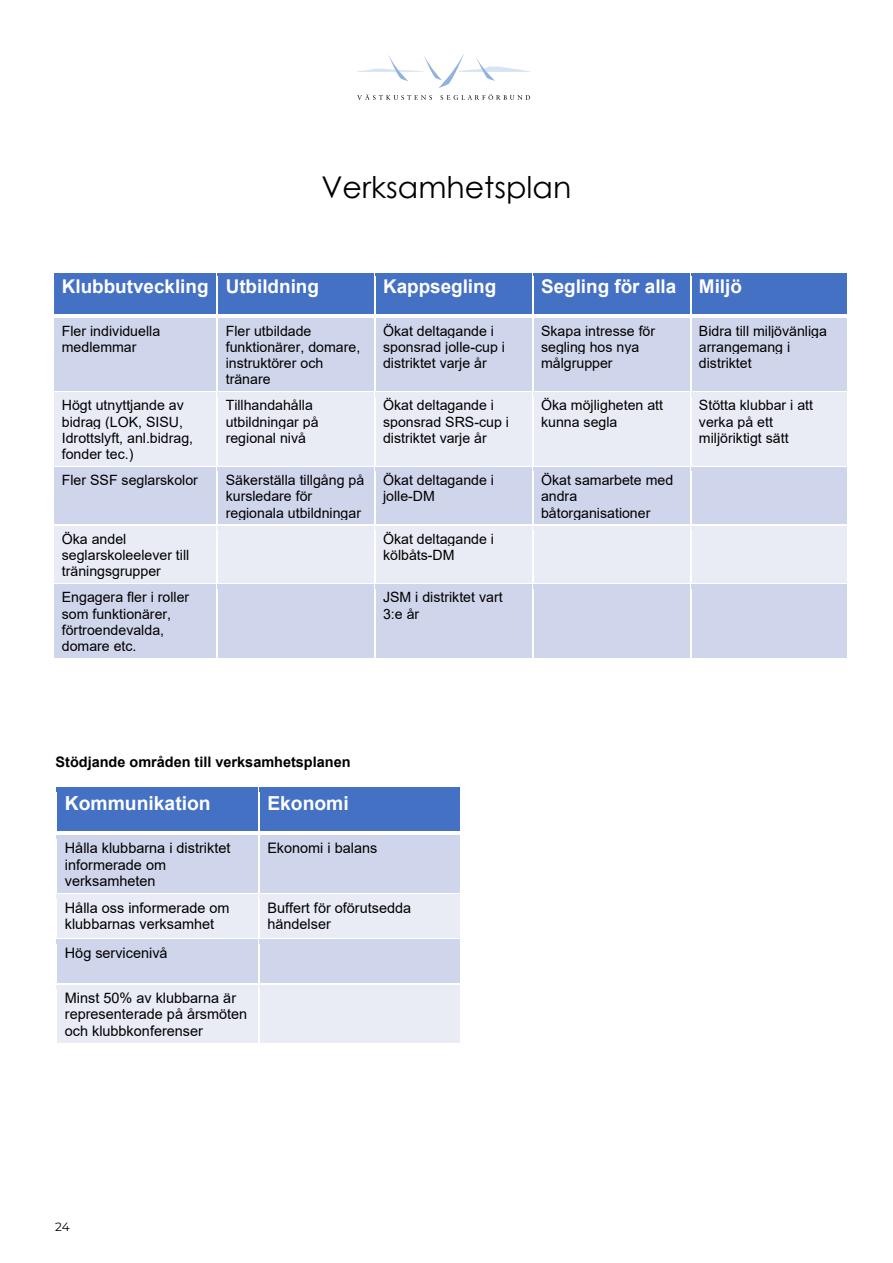
<style>
.page{position:relative;width:893px;height:1263px;background:#fff}
.page>*{position:absolute;margin:0;border:0;box-sizing:border-box;transform-origin:0 0}
.t1{font:30px "Century Gothic";color:#000}
.t2{font:700 19.35px "Arial";color:#fff}
.t3{font:700 18.9px "Arial";color:#fff}
.t4{font:14.4px/16.6px "Arial";color:#000}
.t5{font:700 14.4px "Arial";color:#000}
.t6{font:14.1px/16.4px "Arial";color:#000}
.t7{font:12px "Montserrat";color:#000}
</style>
<div class="page">
<div style="left:54px;top:274px;width:163px;height:40px;background:#4471c4"></div>
<div style="left:218px;top:274px;width:156px;height:40px;background:#4471c4"></div>
<div style="left:375px;top:274px;width:157px;height:40px;background:#4471c4"></div>
<div style="left:533px;top:274px;width:157px;height:40px;background:#4471c4"></div>
<div style="left:691px;top:274px;width:156px;height:40px;background:#4471c4"></div>
<div style="left:54px;top:318px;width:163px;height:74px;background:#cfd5ea"></div>
<div style="left:218px;top:318px;width:156px;height:74px;background:#cfd5ea"></div>
<div style="left:375px;top:318px;width:157px;height:74px;background:#cfd5ea"></div>
<div style="left:533px;top:318px;width:157px;height:74px;background:#cfd5ea"></div>
<div style="left:691px;top:318px;width:156px;height:74px;background:#cfd5ea"></div>
<div style="left:54px;top:393px;width:163px;height:73px;background:#e9ebf5"></div>
<div style="left:218px;top:393px;width:156px;height:73px;background:#e9ebf5"></div>
<div style="left:375px;top:393px;width:157px;height:73px;background:#e9ebf5"></div>
<div style="left:533px;top:393px;width:157px;height:73px;background:#e9ebf5"></div>
<div style="left:691px;top:393px;width:156px;height:73px;background:#e9ebf5"></div>
<div style="left:54px;top:468px;width:163px;height:57px;background:#cfd5ea"></div>
<div style="left:218px;top:468px;width:156px;height:57px;background:#cfd5ea"></div>
<div style="left:375px;top:468px;width:157px;height:57px;background:#cfd5ea"></div>
<div style="left:533px;top:468px;width:157px;height:57px;background:#cfd5ea"></div>
<div style="left:691px;top:468px;width:156px;height:57px;background:#cfd5ea"></div>
<svg style="left:54px;top:521px;width:163px;height:4px"></svg>
<svg style="left:218px;top:524px;width:156px;height:1px"></svg>
<svg style="left:375px;top:521px;width:157px;height:4px"></svg>
<svg style="left:533px;top:521px;width:157px;height:4px"></svg>
<svg style="left:691px;top:521px;width:156px;height:4px"></svg>
<div style="left:54px;top:526px;width:163px;height:57px;background:#e9ebf5"></div>
<div style="left:218px;top:526px;width:156px;height:57px;background:#e9ebf5"></div>
<div style="left:375px;top:526px;width:157px;height:57px;background:#e9ebf5"></div>
<div style="left:533px;top:526px;width:157px;height:57px;background:#e9ebf5"></div>
<div style="left:691px;top:526px;width:156px;height:57px;background:#e9ebf5"></div>
<div style="left:54px;top:585px;width:163px;height:73px;background:#cfd5ea"></div>
<div style="left:218px;top:585px;width:156px;height:73px;background:#cfd5ea"></div>
<div style="left:375px;top:585px;width:157px;height:73px;background:#cfd5ea"></div>
<div style="left:533px;top:585px;width:157px;height:73px;background:#cfd5ea"></div>
<div style="left:691px;top:585px;width:156px;height:73px;background:#cfd5ea"></div>
<svg style="left:357px;top:54px;width:174px;height:34px"></svg>
<svg style="left:357px;top:94px;width:75px;height:6px"></svg>
<svg style="left:440px;top:94px;width:90px;height:6px"></svg>
<div style="left:57px;top:787px;width:201px;height:44px;background:#4471c4"></div>
<div style="left:259px;top:787px;width:202px;height:44px;background:#4471c4"></div>
<div style="left:57px;top:835px;width:201px;height:58px;background:#cfd5ea"></div>
<div style="left:259px;top:835px;width:202px;height:58px;background:#cfd5ea"></div>
<div style="left:57px;top:895px;width:201px;height:43px;background:#e9ebf5"></div>
<div style="left:259px;top:895px;width:202px;height:43px;background:#e9ebf5"></div>
<div style="left:57px;top:940px;width:201px;height:44px;background:#cfd5ea"></div>
<div style="left:259px;top:940px;width:202px;height:44px;background:#cfd5ea"></div>
<div style="left:57px;top:985px;width:201px;height:58px;background:#e9ebf5"></div>
<div style="left:259px;top:985px;width:202px;height:58px;background:#e9ebf5"></div>
<h1 class="t1" style="left:322px;top:166px;width:251px">Verksamhetsplan</h1>
<h3 class="t3" style="left:62px;top:273px;width:259px">Klubbutveckling Utbildning</h3>
<h3 class="t3" style="left:383px;top:273px;width:115px">Kappsegling</h3>
<h3 class="t3" style="left:541px;top:273px;width:202px">Segling för alla Miljö</h3>
<p class="t6" style="left:62px;top:322px;width:100px">Fler individuella medlemmar</p>
<p class="t6" style="left:226px;top:322px;width:136px">Fler utbildade funktionärer, domare, instruktörer och tränare</p>
<p class="t6" style="left:383px;top:322px;width:123px">Ökat deltagande i sponsrad jolle-cup i distriktet varje år</p>
<p class="t6" style="left:541px;top:322px;width:116px">Skapa intresse för segling hos nya målgrupper</p>
<p class="t6" style="left:699px;top:322px;width:129px">Bidra till miljövänliga arrangemang i distriktet</p>
<p class="t6" style="left:62px;top:397px;width:133px">Högt utnyttjande av bidrag (LOK, SISU,<br>Idrottslyft, anl.bidrag, fonder tec.)</p>
<p class="t6" style="left:226px;top:397px;width:94px">Tillhandahålla utbildningar på regional nivå</p>
<p class="t6" style="left:383px;top:397px;width:127px">Ökat deltagande i sponsrad SRS-cup i distriktet varje år</p>
<p class="t6" style="left:541px;top:397px;width:124px">Öka möjligheten att kunna segla</p>
<p class="t6" style="left:699px;top:397px;width:116px">Stötta klubbar i att verka på ett miljöriktigt sätt</p>
<p class="t6" style="left:62px;top:472px;width:138px">Fler SSF seglarskolor</p>
<p class="t6" style="left:226px;top:472px;width:140px">Säkerställa tillgång på kursledare för regionala utbildningar</p>
<p class="t6" style="left:383px;top:472px;width:112px">Ökat deltagande i jolle-DM</p>
<p class="t6" style="left:541px;top:472px;width:134px">Ökat samarbete med andra båtorganisationer</p>
<p class="t6" style="left:62px;top:530px;width:129px">Öka andel seglarskoleelever till träningsgrupper</p>
<p class="t6" style="left:383px;top:530px;width:112px">Ökat deltagande i kölbåts-DM</p>
<p class="t6" style="left:62px;top:589px;width:129px">Engagera fler i roller som funktionärer, förtroendevalda, domare etc.</p>
<p class="t6" style="left:383px;top:589px;width:121px">JSM i distriktet vart<br>3:e år</p>
<p class="t5" style="left:56px;top:751px;width:296px">Stödjande områden till verksamhetsplanen</p>
<h2 class="t2" style="left:65px;top:789px;width:147px">Kommunikation</h2>
<h2 class="t2" style="left:267px;top:789px;width:83px">Ekonomi</h2>
<p class="t4" style="left:65px;top:839px;width:167px">Hålla klubbarna i distriktet informerade om verksamheten</p>
<p class="t4" style="left:267px;top:839px;width:112px">Ekonomi i balans</p>
<p class="t4" style="left:65px;top:899px;width:166px">Hålla oss informerade om klubbarnas verksamhet</p>
<p class="t4" style="left:267px;top:899px;width:145px">Buffert för oförutsedda händelser</p>
<p class="t4" style="left:65px;top:944px;width:104px">Hög servicenivå</p>
<p class="t4" style="left:65px;top:989px;width:184px">Minst 50% av klubbarna är representerade på årsmöten och klubbkonferenser</p>
<p class="t7" style="left:55px;top:1218px;width:16px">24</p>
</div>
